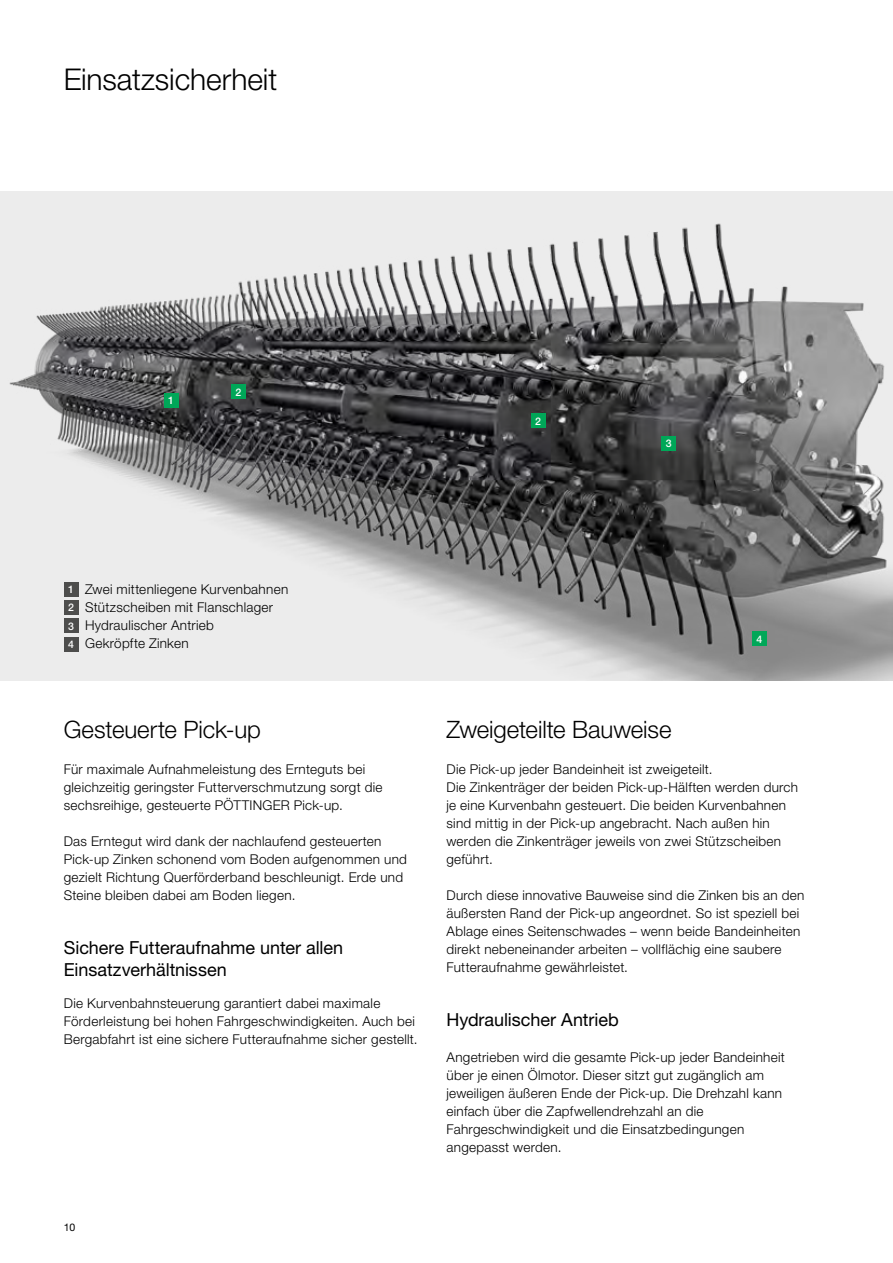
<style>
.page{position:relative;width:893px;height:1263px;background:#fff}
.page>*{position:absolute;margin:0;border:0;box-sizing:border-box;transform-origin:0 0}
.t1{font:300 30px "Helvetica Neue LTW1 G";letter-spacing:-.005em;color:#000}
.t2{font:300 24px "Helvetica Neue LTW1 G";letter-spacing:-.005em;color:#000}
.t3{font:18px/21.6px "Helvetica Neue LTW1 G";letter-spacing:-.005em;color:#000}
.t4{font:300 13.5px/18px "Helvetica Neue LTW1 G";letter-spacing:.02em;color:#000}
.t5{font:500 10.5px/18.3px "Helvetica Neue LTW1 G";color:#fff;text-align:justify}
.t6{font:10.5px "Helvetica Neue LTW1 G";color:#000}
</style>
<div class="page">
<div style="left:0;top:191px;width:893px;height:489px;background:#ececec"></div>
<img style="left:9px;top:223px;width:884px;height:457px">
<div style="left:231px;top:384px;width:15px;height:15px;background:#00a758"></div>
<div style="left:661px;top:436px;width:15px;height:15px;background:#00a758"></div>
<div style="left:164px;top:393px;width:15px;height:15px;background:#00a758"></div>
<div style="left:531px;top:413px;width:15px;height:15px;background:#00a758"></div>
<div style="left:752px;top:631px;width:15px;height:15px;background:#00a758"></div>
<div style="left:64px;top:582px;width:15px;height:15px;background:#4d4d4c"></div>
<div style="left:64px;top:600px;width:15px;height:15px;background:#4d4d4c"></div>
<div style="left:64px;top:618px;width:15px;height:15px;background:#4d4d4c"></div>
<div style="left:64px;top:637px;width:15px;height:14px;background:#4d4d4c"></div>
<h1 class="t1" style="left:64px;top:61px;width:215px">Einsatzsicherheit</h1>
<p class="t5" style="left:168px;top:391px;width:7px">1</p>
<p class="t5" style="left:235px;top:383px;width:7px">2</p>
<p class="t5" style="left:535px;top:412px;width:7px">2</p>
<p class="t5" style="left:666px;top:434px;width:7px">3</p>
<p class="t4" style="left:64px;top:580px;width:226px">■ Zwei mittenliegene Kurvenbahnen</p>
<p class="t4" style="left:64px;top:598px;width:211px">■ Stützscheiben mit Flanschlager</p>
<p class="t4" style="left:64px;top:616px;width:152px">■ Hydraulischer Antrieb</p>
<p class="t4" style="left:64px;top:634px;width:126px">■ Gekröpfte Zinken</p>
<p class="t5" style="left:68px;top:580px;width:7px">1<br>2<br>3<br>4</p>
<h2 class="t2" style="left:64px;top:715px;width:199px">Gesteuerte Pick-up</h2>
<p class="t4" style="left:64px;top:760px;width:320px">Für maximale Aufnahmeleistung des Ernteguts bei gleichzeitig geringster Futterverschmutzung sorgt die sechsreihige, gesteuerte PÖTTINGER Pick-up.</p>
<p class="t4" style="left:64px;top:832px;width:345px">Das Erntegut wird dank der nachlaufend gesteuerten Pick-up Zinken schonend vom Boden aufgenommen und gezielt Richtung Querförderband beschleunigt. Erde und Steine bleiben dabei am Boden liegen.</p>
<h3 class="t3" style="left:64px;top:937px;width:281px">Sichere Futteraufnahme unter allen<br>Einsatzverhältnissen</h3>
<p class="t4" style="left:64px;top:994px;width:355px">Die Kurvenbahnsteuerung garantiert dabei maximale<br>Förderleistung bei hohen Fahrgeschwindigkeiten. Auch bei<br>Bergabfahrt ist eine sichere Futteraufnahme sicher gestellt.</p>
<p class="t6" style="left:64px;top:1220px;width:13px">10</p>
<p class="t5" style="left:756px;top:630px;width:7px">4</p>
<h2 class="t2" style="left:446px;top:715px;width:226px">Zweigeteilte Bauweise</h2>
<p class="t4" style="left:446px;top:760px;width:353px">Die Pick-up jeder Bandeinheit ist zweigeteilt.<br>Die Zinkenträger der beiden Pick-up-Hälften werden durch je eine Kurvenbahn gesteuert. Die beiden Kurvenbahnen sind mittig in der Pick-up angebracht. Nach außen hin werden die Zinkenträger jeweils von zwei Stützscheiben geführt.</p>
<p class="t4" style="left:446px;top:886px;width:360px">Durch diese innovative Bauweise sind die Zinken bis an den äußersten Rand der Pick-up angeordnet. So ist speziell bei Ablage eines Seitenschwades – wenn beide Bandeinheiten direkt nebeneinander arbeiten – vollflächig eine saubere Futteraufnahme gewährleistet.</p>
<h3 class="t3" style="left:446px;top:1009px;width:174px">Hydraulischer Antrieb</h3>
<p class="t4" style="left:446px;top:1048px;width:340px">Angetrieben wird die gesamte Pick-up jeder Bandeinheit über je einen Ölmotor. Dieser sitzt gut zugänglich am jeweiligen äußeren Ende der Pick-up. Die Drehzahl kann einfach über die Zapfwellendrehzahl an die Fahrgeschwindigkeit und die Einsatzbedingungen angepasst werden.</p>
</div>
